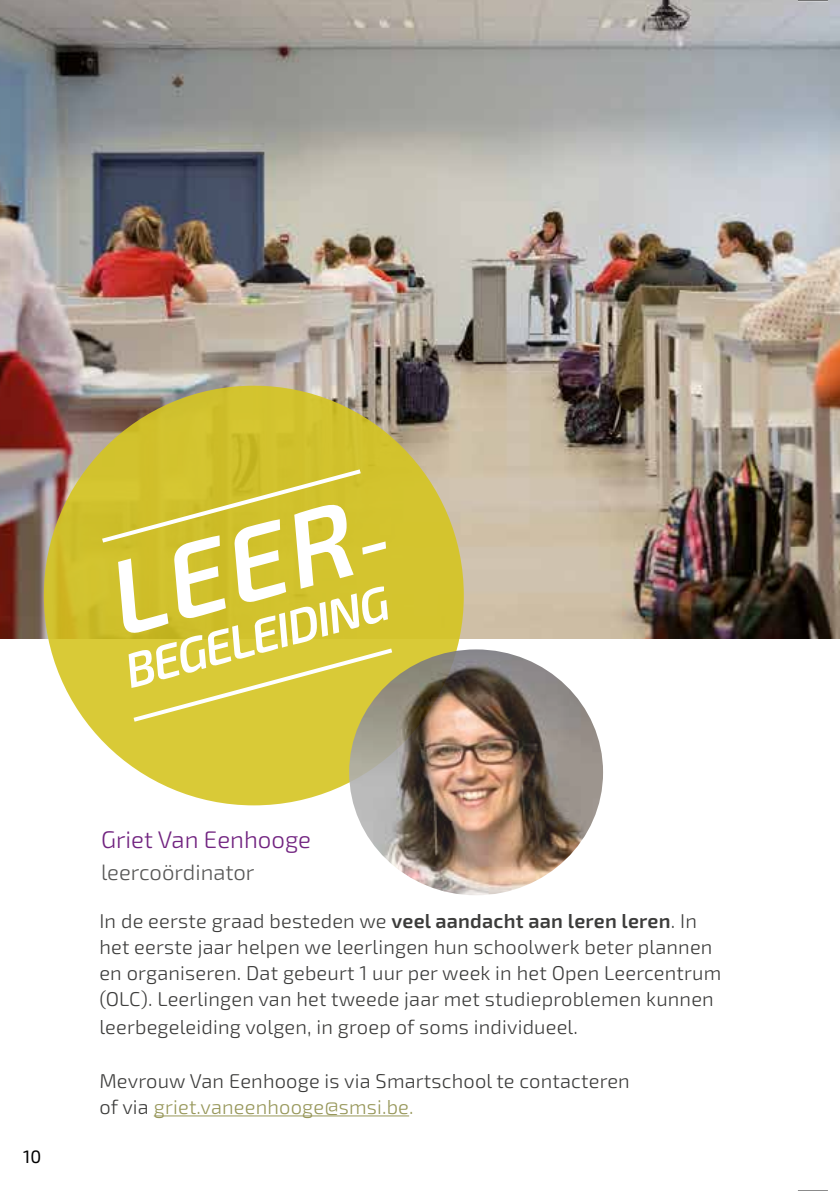
<style>
.page{position:relative;width:840px;height:1191px;background:#fff}
.page>*{position:absolute;margin:0;border:0;box-sizing:border-box;transform-origin:0 0}
.t1{font:italic 600 106px "Exo 2.0";color:#fff}
.t2{font:italic 600 48px "Exo 2.0";color:#fff}
.t3{font:300 24px "Exo 2.0";color:#712380}
.t4{font:300 22px "Exo 2.0";color:#575756}
.t5{font:300 20px/26px "Exo 2.0";letter-spacing:.01em;color:#3c3c3b}
.t6{font:18px "Exo 2.0";color:#000}
.s1{font-size:80px}
.s2{font-weight:600}
.s3{color:#97975a}
</style>
<div class="page">
<img style="left:0;top:0;width:822px;height:638px">
<hr style="left:154px;top:1115px;width:255px;height:1px;background:#97975a">
<div style="left:44px;top:386px;width:419px;height:419px;background:#d3c32e;border-radius:50%"></div>
<svg style="left:102px;top:466px;width:259px;height:77px"></svg>
<div style="left:133px;top:648px;width:259px;height:74px;background:#d9ca37"></div>
<img style="left:349px;top:649px;width:253px;height:246px">
<img style="left:822px;top:0;width:17px;height:638px">
<hr style="left:797px;top:0;width:30px;height:1px;background:#000">
<hr style="left:797px;top:1190px;width:30px;height:1px;background:#000">
<p class="t6" style="left:23px;top:1146px;width:20px">10</p>
<h1 class="t1" style="left:91px;top:541px;width:292px;rotate:-15deg">LEER<span class="s1">-</span></h1>
<h2 class="t2" style="left:116px;top:645px;width:273px;rotate:-15deg">BEGELEIDING</h2>
<p class="t3" style="left:101px;top:825px;width:211px">Griet Van Eenhooge</p>
<p class="t4" style="left:101px;top:859px;width:155px">leercoördinator</p>
<p class="t5" style="left:99px;top:908px;width:623px">In de eerste graad besteden we <span class="s2">veel aandacht aan leren leren</span>. In het eerste jaar helpen we leerlingen hun schoolwerk beter plannen en organiseren. Dat gebeurt 1 uur per week in het Open Leercentrum (OLC). Leerlingen van het tweede jaar met studieproblemen kunnen</p>
<p class="t5" style="left:99px;top:1014px;width:480px">leerbegeleiding volgen, in groep of soms individueel.</p>
<p class="t5" style="left:99px;top:1068px;width:531px">Mevrouw Van Eenhooge is via Smartschool te contacteren of via <span class="s3">griet.vaneenhooge@smsi.be.</span></p>
</div>
